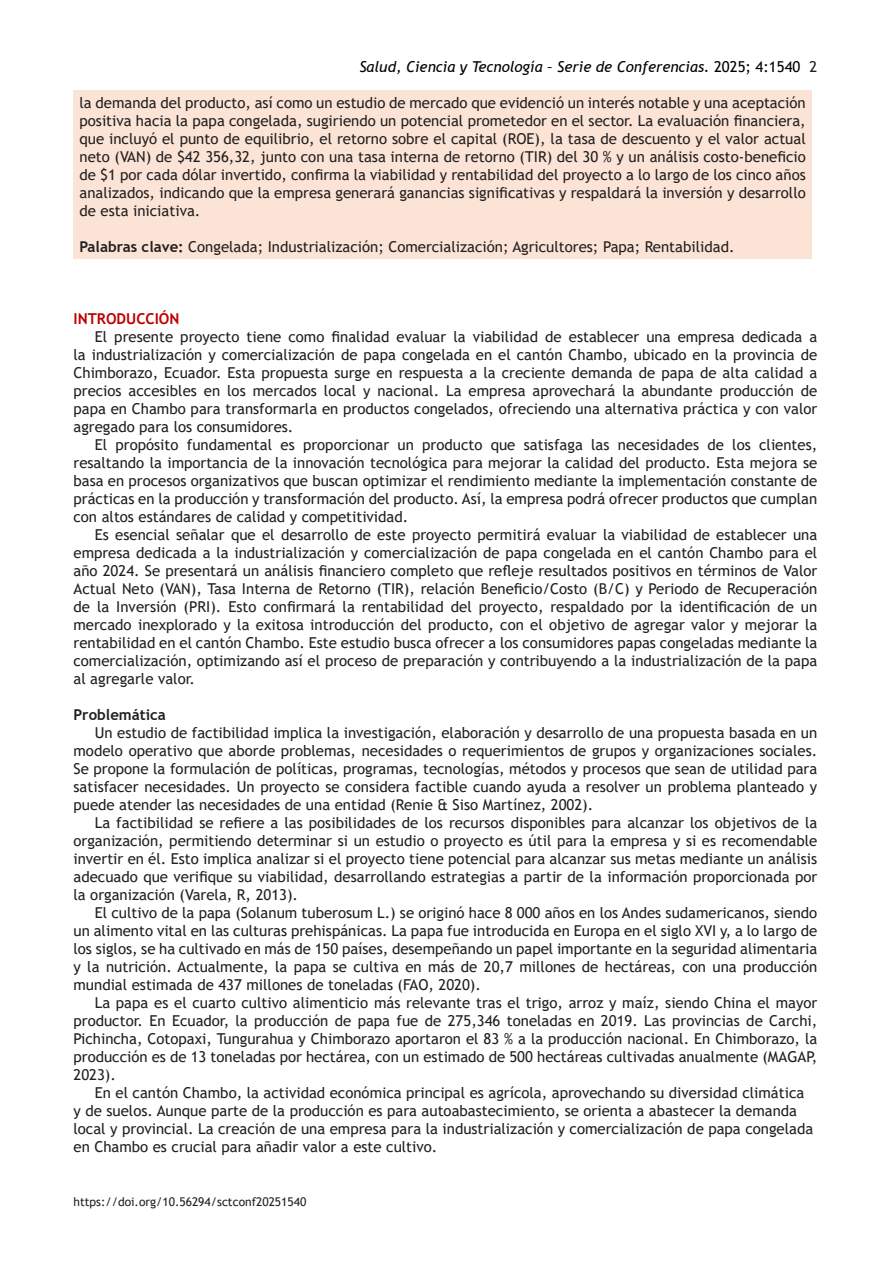
<style>
.page{position:relative;width:893px;height:1263px;background:#fff}
.page>*{position:absolute;margin:0;border:0;box-sizing:border-box;transform-origin:0 0}
.t1{font:15px/18px "Trebuchet MS";color:#231f20;text-align:justify}
.t2{font:italic 15px "Trebuchet MS";color:#000}
.t3{font:700 15px "Trebuchet MS";color:#be0000}
.t4{font:700 15px "Trebuchet MS";color:#231f20}
.t5{font:12px "Trebuchet MS";color:#231f20}
.s1{font-style:normal}
.s2{font-style:normal;color:#231f20}
.s3{font-weight:700}
</style>
<div class="page">
<div style="left:74px;top:90px;width:738px;height:168px;background:#fbe4d5"></div>
<p class="t2" style="left:359px;top:58px;width:459px">Salud, Ciencia y Tecnología – Serie de Conferencias. <span class="s1">2025; 4:1540</span> <span class="s2">2</span></p>
<p class="t1" style="left:80px;top:94px;width:728px">la demanda del producto, así como un estudio de mercado que evidenció un interés notable y una aceptación positiva hacia la papa congelada, sugiriendo un potencial prometedor en el sector. La evaluación financiera, que incluyó el punto de equilibrio, el retorno sobre el capital (ROE), la tasa de descuento y el valor actual neto (VAN) de $42 356,32, junto con una tasa interna de retorno (TIR) del 30 % y un análisis costo-beneficio de $1 por cada dólar invertido, confirma la viabilidad y rentabilidad del proyecto a lo largo de los cinco años analizados, indicando que la empresa generará ganancias significativas y respaldará la inversión y desarrollo de esta iniciativa.</p>
<p class="t1" style="left:80px;top:238px;width:656px"><span class="s3">Palabras clave:</span> Congelada; Industrialización; Comercialización; Agricultores; Papa; Rentabilidad.</p>
<p class="t3" style="left:74px;top:309px;width:107px">INTRODUCCIÓN</p>
<p class="t1" style="left:74px;top:328px;width:745px;text-indent:21px">El presente proyecto tiene como finalidad evaluar la viabilidad de establecer una empresa dedicada a la industrialización y comercialización de papa congelada en el cantón Chambo, ubicado en la provincia de Chimborazo, Ecuador. Esta propuesta surge en respuesta a la creciente demanda de papa de alta calidad a precios accesibles en los mercados local y nacional. La empresa aprovechará la abundante producción de papa en Chambo para transformarla en productos congelados, ofreciendo una alternativa práctica y con valor agregado para los consumidores.</p>
<p class="t1" style="left:74px;top:436px;width:745px;text-indent:21px">El propósito fundamental es proporcionar un producto que satisfaga las necesidades de los clientes, resaltando la importancia de la innovación tecnológica para mejorar la calidad del producto. Esta mejora se basa en procesos organizativos que buscan optimizar el rendimiento mediante la implementación constante de prácticas en la producción y transformación del producto. Así, la empresa podrá ofrecer productos que cumplan con altos estándares de calidad y competitividad.</p>
<p class="t1" style="left:74px;top:526px;width:745px;text-indent:21px">Es esencial señalar que el desarrollo de este proyecto permitirá evaluar la viabilidad de establecer una empresa dedicada a la industrialización y comercialización de papa congelada en el cantón Chambo para el año 2024. Se presentará un análisis financiero completo que refleje resultados positivos en términos de Valor Actual Neto (VAN), Tasa Interna de Retorno (TIR), relación Beneficio/Costo (B/C) y Periodo de Recuperación de la Inversión (PRI). Esto confirmará la rentabilidad del proyecto, respaldado por la identificación de un mercado inexplorado y la exitosa introducción del producto, con el objetivo de agregar valor y mejorar la rentabilidad en el cantón Chambo. Este estudio busca ofrecer a los consumidores papas congeladas mediante la comercialización, optimizando así el proceso de preparación y contribuyendo a la industrialización de la papa al agregarle valor.</p>
<p class="t4" style="left:74px;top:705px;width:94px">Problemática</p>
<p class="t1" style="left:74px;top:724px;width:745px;text-indent:21px">Un estudio de factibilidad implica la investigación, elaboración y desarrollo de una propuesta basada en un modelo operativo que aborde problemas, necesidades o requerimientos de grupos y organizaciones sociales.<br>Se propone la formulación de políticas, programas, tecnologías, métodos y procesos que sean de utilidad para satisfacer necesidades. Un proyecto se considera factible cuando ayuda a resolver un problema planteado y puede atender las necesidades de una entidad (Renie &amp; Siso Martínez, 2002).</p>
<p class="t1" style="left:74px;top:814px;width:745px;text-indent:21px">La factibilidad se refiere a las posibilidades de los recursos disponibles para alcanzar los objetivos de la organización, permitiendo determinar si un estudio o proyecto es útil para la empresa y si es recomendable invertir en él. Esto implica analizar si el proyecto tiene potencial para alcanzar sus metas mediante un análisis adecuado que verifique su viabilidad, desarrollando estrategias a partir de la información proporcionada por la organización (Varela, R, 2013).</p>
<p class="t1" style="left:74px;top:904px;width:745px;text-indent:21px">El cultivo de la papa (Solanum tuberosum L.) se originó hace 8 000 años en los Andes sudamericanos, siendo un alimento vital en las culturas prehispánicas. La papa fue introducida en Europa en el siglo XVI y, a lo largo de los siglos, se ha cultivado en más de 150 países, desempeñando un papel importante en la seguridad alimentaria y la nutrición. Actualmente, la papa se cultiva en más de 20,7 millones de hectáreas, con una producción mundial estimada de 437 millones de toneladas (FAO, 2020).</p>
<p class="t1" style="left:74px;top:994px;width:745px;text-indent:21px">La papa es el cuarto cultivo alimenticio más relevante tras el trigo, arroz y maíz, siendo China el mayor productor. En Ecuador, la producción de papa fue de 275,346 toneladas en 2019. Las provincias de Carchi, Pichincha, Cotopaxi, Tungurahua y Chimborazo aportaron el 83 % a la producción nacional. En Chimborazo, la producción es de 13 toneladas por hectárea, con un estimado de 500 hectáreas cultivadas anualmente (MAGAP, 2023).</p>
<p class="t1" style="left:74px;top:1084px;width:741px;text-align:left;text-indent:21px">En el cantón Chambo, la actividad económica principal es agrícola, aprovechando su diversidad climática y de suelos. Aunque parte de la producción es para autoabastecimiento, se orienta a abastecer la demanda local y provincial. La creación de una empresa para la industrialización y comercialización de papa congelada en Chambo es crucial para añadir valor a este cultivo.</p>
<p class="t5" style="left:74px;top:1194px;width:234px">https://doi.org/10.56294/sctconf20251540</p>
</div>
